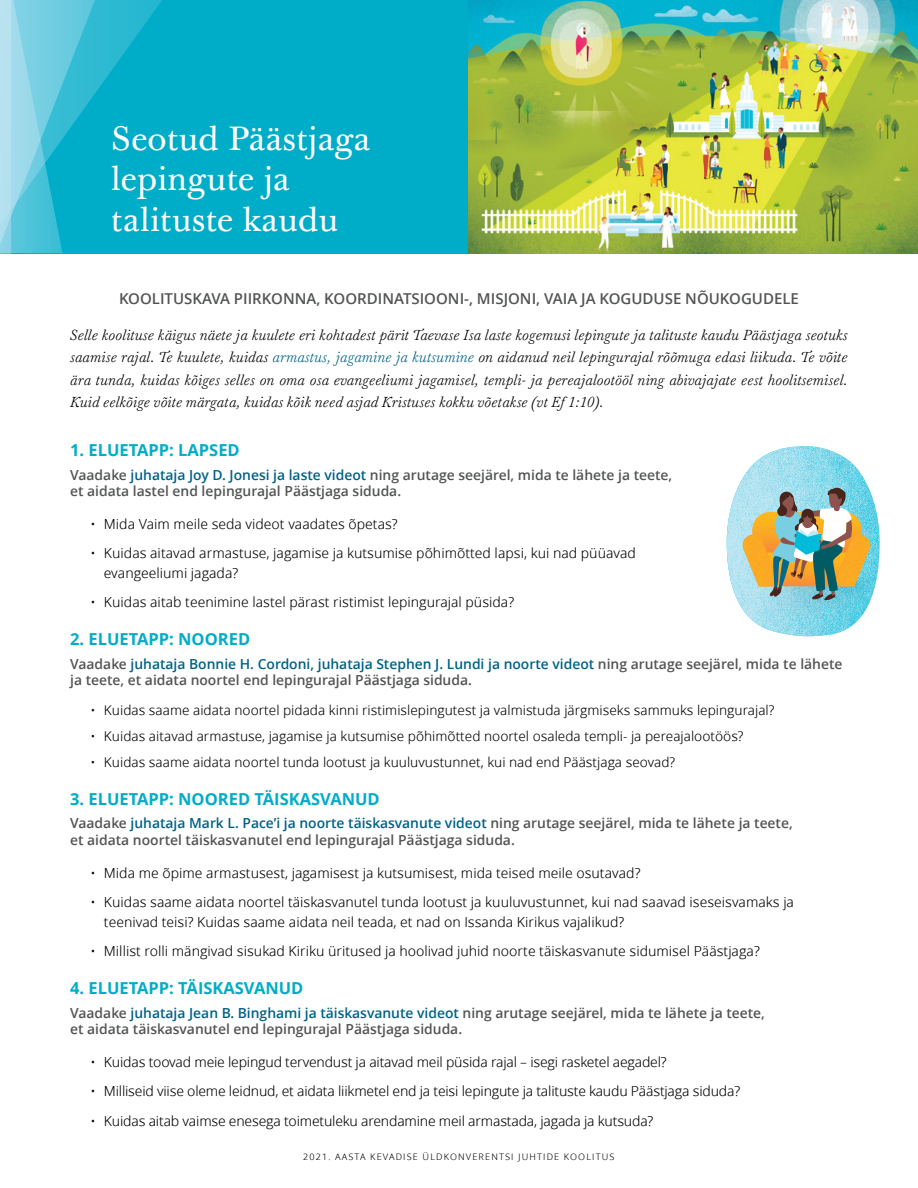
<style>
.page{position:relative;width:918px;height:1188px;background:#fff}
.page>*{position:absolute;margin:0;border:0;box-sizing:border-box;transform-origin:0 0}
.main_header_1{font:33px/40.5px "Mc Kaylds Lat";color:#fff}
.subhead{font:700 16.5px "Zoramlds Lat";color:#00adc8}
.main_subhead_1{font:600 15px "Zoramlds Lat";color:#535454}
.intro_copy_1_last{font:italic 300 14.25px/22.5px "Mc Kaylds Lat";color:#000;text-align:justify}
.t1{font:13.8px/19.5px "Zoramlds Lat";color:#000}
.action_item{font:600 13.8px/16.6px "Zoramlds Lat";color:#535454}
.t2{font:13.5px "Zoramlds Lat";color:#000}
.t3{font:9px "Zoramlds Lat";letter-spacing:.125em;color:#000}
.s1{color:#006186}
</style>
<div class="page">
<div style="left:0;top:0;width:918px;height:253px;background:#00adc8"></div>
<svg style="left:727px;top:446px;width:153px;height:191px"></svg>
<img style="left:469px;top:0;width:449px;height:253px">
<svg style="left:11px;top:0;width:151px;height:253px"></svg>
<svg style="left:0;top:0;width:11px;height:253px;background:#b1dfef"></svg>
<p class="main_header_1" style="left:111px;top:118px;width:262px">Seotud Päästjaga lepingute ja talituste kaudu</p>
<p class="main_subhead_1" style="left:119px;top:287px;width:681px">KOOLITUSKAVA PIIRKONNA, KOORDINATSIOONI-, MISJONI, VAIA JA KOGUDUSE NÕUKOGUDELE</p>
<p class="intro_copy_1_last" style="left:70px;top:324px;width:779px">Selle koolituse käigus näete ja kuulete eri kohtadest pärit Taevase Isa laste kogemusi lepingute ja talituste kaudu Päästjaga seotuks saamise rajal. Te kuulete, kuidas <span class="s1">armastus, jagamine ja kutsumine</span> on aidanud neil lepingurajal rõõmuga edasi liikuda. Te võite ära tunda, kuidas kõiges selles on oma osa evangeeliumi jagamisel, templi- ja pereajalootööl ning abivajajate eest hoolitsemisel.<br>Kuid eelkõige võite märgata, kuidas kõik need asjad Kristuses kokku võetakse (vt Ef 1:10).</p>
<p class="subhead" style="left:70px;top:438px;width:171px">1. ELUETAPP: LAPSED</p>
<p class="action_item" style="left:70px;top:466px;width:604px">Vaadake <span class="s1">juhataja Joy D. Jonesi ja laste videot</span> ning arutage seejärel, mida te lähete ja teete, et aidata lastel end lepingurajal Päästjaga siduda.</p>
<p class="t1" style="left:90px;top:515px;width:309px">• Mida Vaim meile seda videot vaadates õpetas?</p>
<p class="t1" style="left:104px;top:544px;width:534px;text-indent:-14px">• Kuidas aitavad armastuse, jagamise ja kutsumise põhimõtted lapsi, kui nad püüavad evangeeliumi jagada?</p>
<p class="t1" style="left:90px;top:592px;width:425px">• Kuidas aitab teenimine lastel pärast ristimist lepingurajal püsida?</p>
<p class="subhead" style="left:70px;top:627px;width:182px">2. ELUETAPP: NOORED</p>
<p class="action_item" style="left:70px;top:656px;width:774px">Vaadake <span class="s1">juhataja Bonnie H. Cordoni, juhataja Stephen J. Lundi ja noorte videot</span> ning arutage seejärel, mida te lähete ja teete, et aidata noortel end lepingurajal Päästjaga siduda.</p>
<p class="t2" style="left:90px;top:700px;width:686px">• Kuidas saame aidata noortel pidada kinni ristimislepingutest ja valmistuda järgmiseks sammuks lepingurajal?</p>
<p class="t2" style="left:90px;top:726px;width:655px">• Kuidas aitavad armastuse, jagamise ja kutsumise põhimõtted noortel osaleda templi- ja pereajalootöös?</p>
<p class="t2" style="left:90px;top:752px;width:586px">• Kuidas saame aidata noortel tunda lootust ja kuuluvustunnet, kui nad end Päästjaga seovad?</p>
<p class="subhead" style="left:70px;top:787px;width:311px">3. ELUETAPP: NOORED TÄISKASVANUD</p>
<p class="action_item" style="left:70px;top:815px;width:724px">Vaadake <span class="s1">juhataja Mark L. Pace’i ja noorte täiskasvanute videot</span> ning arutage seejärel, mida te lähete ja teete, et aidata noortel täiskasvanutel end lepingurajal Päästjaga siduda.</p>
<p class="t1" style="left:90px;top:863px;width:552px">• Mida me õpime armastusest, jagamisest ja kutsumisest, mida teised meile osutavad?</p>
<p class="t1" style="left:104px;top:893px;width:692px;text-indent:-14px">• Kuidas saame aidata noortel täiskasvanutel tunda lootust ja kuuluvustunnet, kui nad saavad iseseisvamaks ja teenivad teisi? Kuidas saame aidata neil teada, et nad on Issanda Kirikus vajalikud?</p>
<p class="t1" style="left:90px;top:941px;width:671px">• Millist rolli mängivad sisukad Kiriku üritused ja hoolivad juhid noorte täiskasvanute sidumisel Päästjaga?</p>
<p class="subhead" style="left:70px;top:976px;width:235px">4. ELUETAPP: TÄISKASVANUD</p>
<p class="action_item" style="left:70px;top:1004px;width:696px">Vaadake <span class="s1">juhataja Jean B. Binghami ja täiskasvanute videot</span> ning arutage seejärel, mida te lähete ja teete, et aidata täiskasvanutel end lepingurajal Päästjaga siduda.</p>
<p class="t1" style="left:90px;top:1053px;width:578px">• Kuidas toovad meie lepingud tervendust ja aitavad meil püsida rajal – isegi rasketel aegadel?</p>
<p class="t1" style="left:90px;top:1082px;width:651px">• Milliseid viise oleme leidnud, et aidata liikmetel end ja teisi lepingute ja talituste kaudu Päästjaga siduda?</p>
<p class="t1" style="left:90px;top:1111px;width:565px">• Kuidas aitab vaimse enesega toimetuleku arendamine meil armastada, jagada ja kutsuda?</p>
<p class="t3" style="left:303px;top:1150px;width:313px">2021. AASTA KEVADISE ÜLDKONVERENTSI JUHTIDE KOOLITUS</p>
</div>
